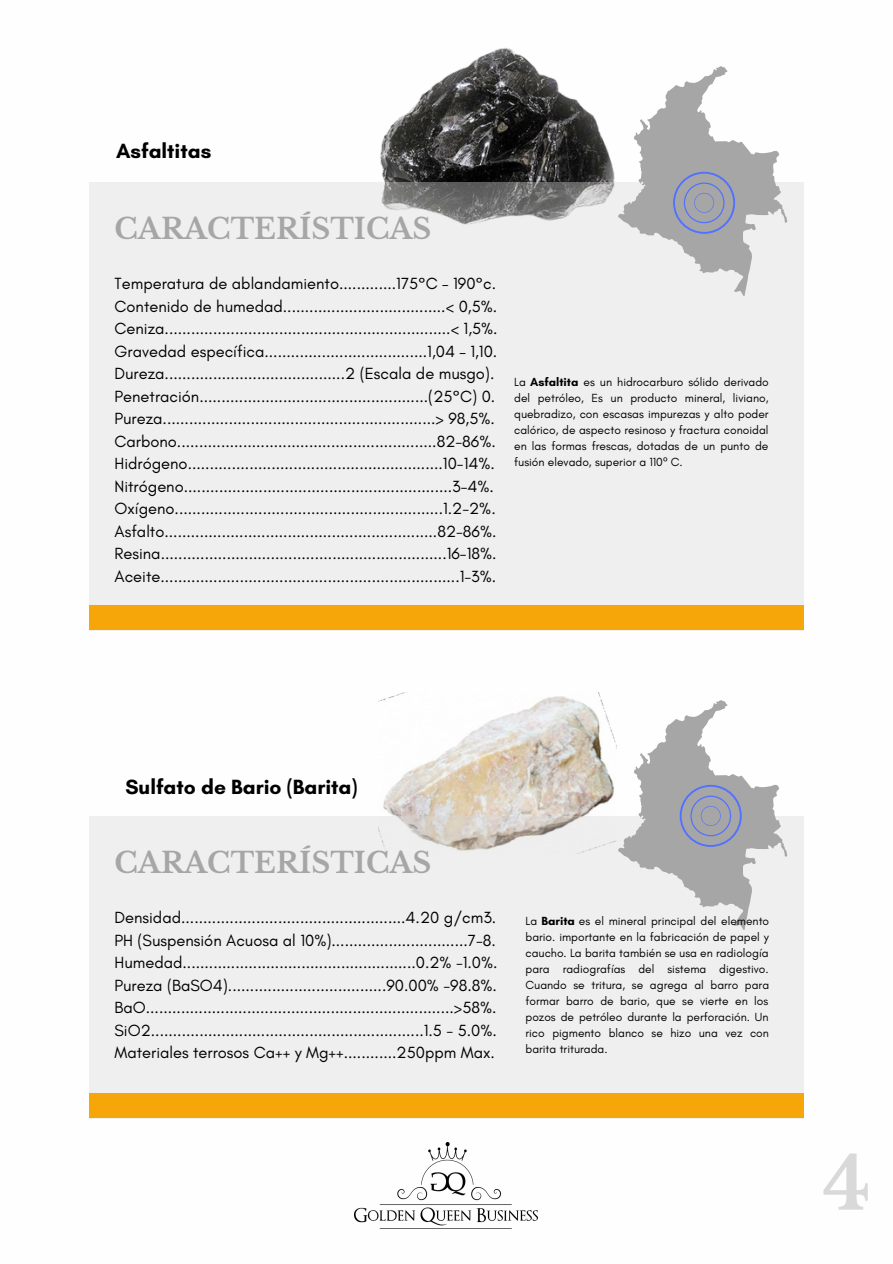
<style>
.page{position:relative;width:893px;height:1264px;background:#fff}
.page>*{position:absolute;margin:0;border:0;box-sizing:border-box;transform-origin:0 0}
.t1{font:700 72px "Libre Baskerville";color:#d9d9d9}
.t2{font:700 28.5px "Libre Baskerville";color:#a6a6a6}
.t3{font:700 21px "Glacial Indifference";color:#000}
.t4{font:16.5px "Glacial Indifference";color:#000}
.t5{font:12px/16px "Glacial Indifference";color:#000;text-align:justify}
.s1{font-weight:700}
.s2{font-family:"Noto Sans"}
</style>
<div class="page">
<img style="left:380px;top:48px;width:235px;height:134px">
<div style="left:89px;top:182px;width:714px;height:448px;background:#efefef"></div>
<svg style="left:618px;top:66px;width:169px;height:230px"></svg>
<div style="left:89px;top:606px;width:714px;height:24px;background:#f7a60a"></div>
<img style="left:379px;top:692px;width:237px;height:124px">
<div style="left:89px;top:816px;width:714px;height:302px;background:#efefef"></div>
<div style="left:89px;top:1093px;width:714px;height:24px;background:#f7a60a"></div>
<svg style="left:618px;top:700px;width:169px;height:230px"></svg>
<img style="left:354px;top:1142px;width:183px;height:84px">
<p class="t3" style="left:116px;top:138px;width:97px">Asfaltitas</p>
<p class="t2" style="left:114px;top:212px;width:318px">CARACTERÍSTICAS</p>
<p class="t4" style="left:114px;top:273px;width:383px">Temperatura de ablandamiento.............175°C – 190°c.</p>
<p class="t4" style="left:114px;top:296px;width:384px">Contenido de humedad.....................................&lt; 0,5%.</p>
<p class="t4" style="left:114px;top:318px;width:384px">Ceniza.................................................................&lt; 1,5%.</p>
<p class="t4" style="left:114px;top:341px;width:384px">Gravedad específica.....................................1,04 – 1,10.</p>
<p class="t4" style="left:114px;top:363px;width:381px">Dureza.........................................2 (Escala de musgo).</p>
<p class="t4" style="left:114px;top:386px;width:382px">Penetración....................................................(25°C) 0.</p>
<p class="t4" style="left:114px;top:408px;width:382px">Pureza..............................................................&gt; 98,5%.</p>
<p class="t4" style="left:114px;top:431px;width:383px">Carbono...........................................................82-86%.</p>
<p class="t4" style="left:114px;top:453px;width:382px">Hidrógeno..........................................................10-14%.</p>
<p class="t4" style="left:114px;top:476px;width:381px">Nitrógeno.............................................................3-4%.</p>
<p class="t4" style="left:114px;top:498px;width:382px">Oxígeno.............................................................1.2-2%.</p>
<p class="t4" style="left:114px;top:521px;width:383px">Asfalto..............................................................82-86%.</p>
<p class="t4" style="left:114px;top:543px;width:383px">Resina.................................................................16-18%.</p>
<p class="t4" style="left:114px;top:566px;width:383px">Aceite....................................................................1-3%.</p>
<p class="t5" style="left:514px;top:373px;width:256px">La <span class="s1">Asfaltita</span> es un hidrocarburo sólido derivado del petróleo, Es un producto mineral, liviano, quebradizo, con escasas impurezas y alto poder calórico, de aspecto resinoso y fractura conoidal en las formas frescas, dotadas de un punto de fusión elevado, superior a 110<span class="s2">º</span> C.</p>
<p class="t3" style="left:125px;top:773px;width:234px">Sulfato de Bario (Barita)</p>
<p class="t2" style="left:114px;top:845px;width:318px">CARACTERÍSTICAS</p>
<p class="t4" style="left:114px;top:907px;width:383px">Densidad...................................................4.20 g/cm3.</p>
<p class="t4" style="left:114px;top:929px;width:383px">PH (Suspensión Acuosa al 10%)...............................7-8.</p>
<p class="t4" style="left:114px;top:952px;width:384px">Humedad.....................................................0.2% -1.0%.</p>
<p class="t4" style="left:114px;top:974px;width:384px">Pureza (BaSO4)....................................90.00% -98.8%.</p>
<p class="t4" style="left:114px;top:997px;width:383px">BaO......................................................................&gt;58%.</p>
<p class="t4" style="left:114px;top:1019px;width:384px">SiO2..............................................................1.5 - 5.0%.</p>
<p class="t4" style="left:114px;top:1042px;width:382px">Materiales terrosos Ca++ y Mg++............250ppm Max.</p>
<p class="t5" style="left:525px;top:912px;width:245px">La <span class="s1">Barita</span> es el mineral principal del elemento bario. importante en la fabricación de papel y caucho. La barita también se usa en radiología para radiografías del sistema digestivo.<br>Cuando se tritura, se agrega al barro para formar barro de bario, que se vierte en los pozos de petróleo durante la perforación. Un rico pigmento blanco se hizo una vez con barita triturada.</p>
<p class="t1" style="left:822px;top:1139px;width:49px">4</p>
</div>
